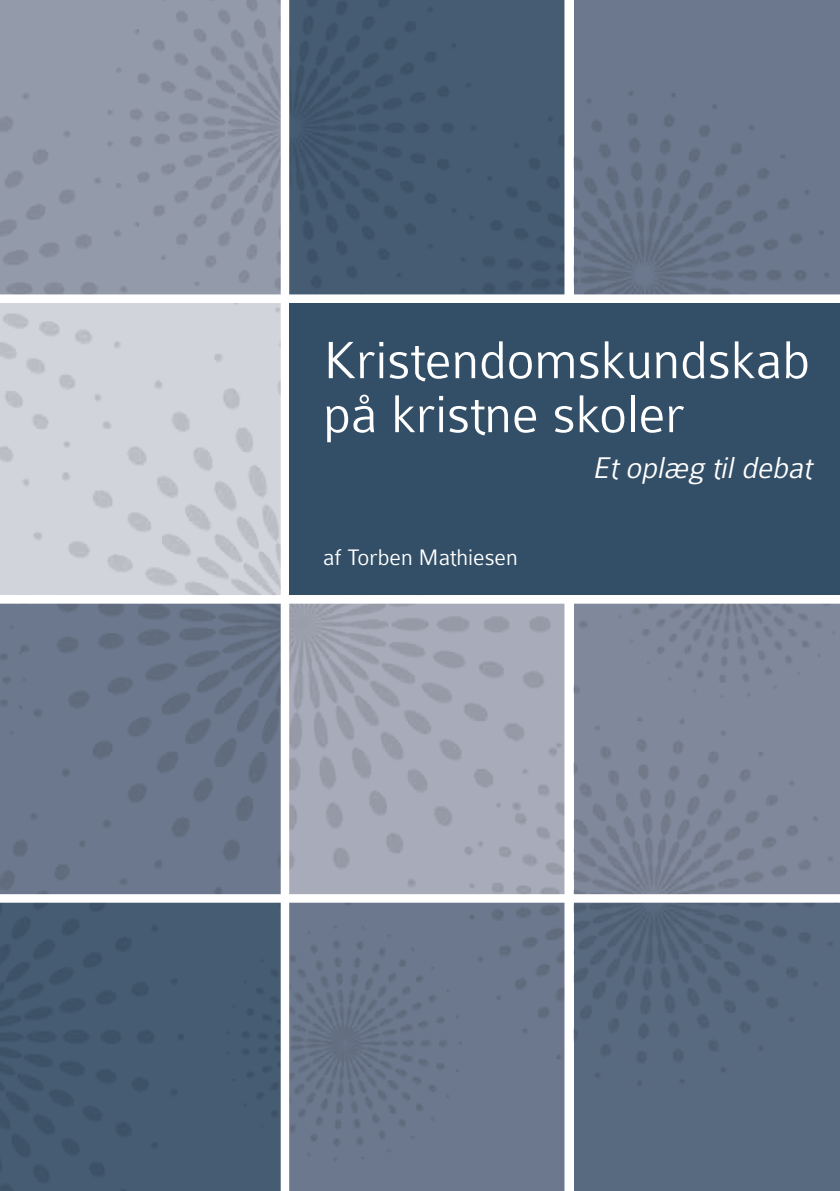
<style>
.page{position:relative;width:840px;height:1191px;background:#fff}
.page>*{position:absolute;margin:0;border:0;box-sizing:border-box;transform-origin:0 0}
.t1{font:300 56px/54px "Colaborate";color:#fff}
.t2{font:italic 300 32px "Colaborate";color:#fff}
.t3{font:300 24px "Colaborate";color:#fff}
</style>
<div class="page">
<img style="left:0;top:0;width:839px;height:1191px">
<div style="left:280px;top:0;width:9px;height:1191px;background:#fff"></div>
<div style="left:564px;top:0;width:8px;height:1191px;background:#fff"></div>
<div style="left:0;top:294px;width:839px;height:9px;background:#fff"></div>
<div style="left:0;top:595px;width:839px;height:8px;background:#fff"></div>
<div style="left:0;top:894px;width:839px;height:8px;background:#fff"></div>
<div style="left:289px;top:303px;width:550px;height:291px;background:#334f67"></div>
<p class="t1" style="left:323px;top:334px;width:488px">Kristendomskundskab på kristne skoler</p>
<p class="t2" style="left:592px;top:451px;width:227px">Etoplæg tildebat</p>
<p class="t3" style="left:323px;top:544px;width:196px">af Torben Mathiesen</p>
</div>
